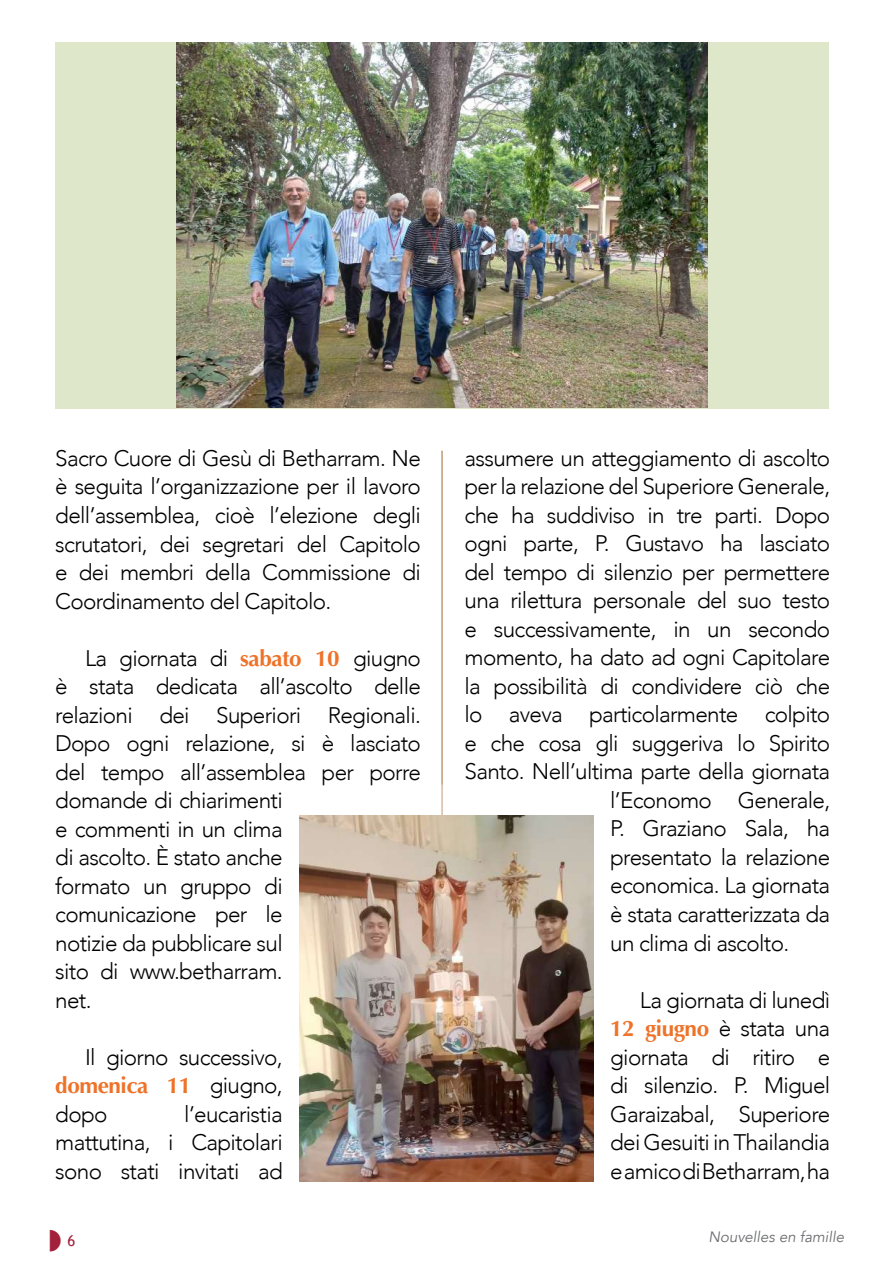
<style>
.page{position:relative;width:893px;height:1263px;background:#fff}
.page>*{position:absolute;margin:0;border:0;box-sizing:border-box;transform-origin:0 0}
.t1{font:300 22.5px/28.5px "Avenir";letter-spacing:-.03em;color:#000;text-align:justify}
.t2{font:700 22.5px "Optima";letter-spacing:-.02em;color:#ee7329}
.t3{font:italic 15px "Avenir";color:#6d6e71}
.t4{font:15px "Trebuchet MS";color:#a2203a}
.s1{font-family:"Optima";font-weight:700;color:#ee7329}
.s2{font-family:"Avenir";font-weight:300;color:#000}
</style>
<div class="page">
<hr style="left:442px;top:451px;width:1px;height:727px;background:#c29b78">
<div style="left:55px;top:43px;width:774px;height:366px;background:#dfe7ca"></div>
<img style="left:176px;top:43px;width:532px;height:365px">
<img style="left:300px;top:815px;width:293px;height:367px">
<p class="t1" style="left:55px;top:444px;width:367px">Sacro Cuore di Gesù di Betharram. Ne è seguita l’organizzazione per il lavoro dell’assemblea, cioè l’elezione degli scrutatori, dei segretari del Capitolo e dei membri della Commissione di Coordinamento del Capitolo.</p>
<p class="t1" style="left:55px;top:643px;width:367px;text-align:left;text-indent:30px">La giornata di <span class="s1">sabato 10</span> giugno è stata dedicata all’ascolto delle relazioni dei Superiori Regionali.<br>Dopo ogni relazione, si è lasciato del tempo all’assemblea per porre domande di chiarimenti<br>e commenti in un clima<br>di ascolto. È stato anche<br>formato un gruppo di comunicazione per le<br>notizie da pubblicare sul<br>sito di www.betharram.<br>net.</p>
<p class="t1" style="left:85px;top:1043px;width:199px">Il giorno successivo,</p>
<p class="t2" style="left:55px;top:1072px;width:229px">domenica 11 <span class="s2">giugno,</span></p>
<p class="t1" style="left:55px;top:1100px;width:54px">dopo</p>
<p class="t1" style="left:55px;top:1100px;width:229px;text-indent:129px">l’eucaristia mattutina, i Capitolari sono stati invitati ad</p>
<p class="t1" style="left:465px;top:444px;width:367px">assumere un atteggiamento di ascolto</p>
<p class="t1" style="left:465px;top:472px;width:367px">per la relazione del Superiore Generale,</p>
<p class="t1" style="left:465px;top:501px;width:367px">che ha suddiviso in tre parti. Dopo</p>
<p class="t1" style="left:465px;top:529px;width:367px">ogni parte, P. Gustavo ha lasciato</p>
<p class="t1" style="left:465px;top:558px;width:367px">del tempo di silenzio per permettere</p>
<p class="t1" style="left:465px;top:586px;width:367px">una rilettura personale del suo testo</p>
<p class="t1" style="left:465px;top:615px;width:367px">e successivamente, in un secondo</p>
<p class="t1" style="left:465px;top:643px;width:367px">momento, ha dato ad ogni Capitolare</p>
<p class="t1" style="left:465px;top:672px;width:367px">la possibilità di condividere ciò che</p>
<p class="t1" style="left:465px;top:700px;width:367px">lo aveva particolarmente colpito</p>
<p class="t1" style="left:465px;top:729px;width:367px">e che cosa gli suggeriva lo Spirito</p>
<p class="t1" style="left:465px;top:757px;width:367px">Santo. Nell’ultima parte della giornata</p>
<p class="t1" style="left:610px;top:786px;width:222px">l’Economo Generale,</p>
<p class="t1" style="left:610px;top:814px;width:222px">P. Graziano Sala, ha</p>
<p class="t1" style="left:610px;top:843px;width:222px">presentato la relazione</p>
<p class="t1" style="left:610px;top:871px;width:222px">economica. La giornata</p>
<p class="t1" style="left:610px;top:900px;width:222px">è stata caratterizzata da</p>
<p class="t1" style="left:610px;top:928px;width:180px">un clima di ascolto.</p>
<p class="t1" style="left:610px;top:985px;width:222px;text-indent:30px">La giornata di lunedì <span class="s1">12 giugno</span> è stata una giornata di ritiro e di silenzio. P. Miguel Garaizabal, Superiore dei Gesuiti in Thailandia e amico di Betharram, ha</p>
<p class="t4" style="left:67px;top:1232px;width:9px">6</p>
<p class="t3" style="left:708px;top:1228px;width:137px">Nouvelles en famille</p>
</div>
